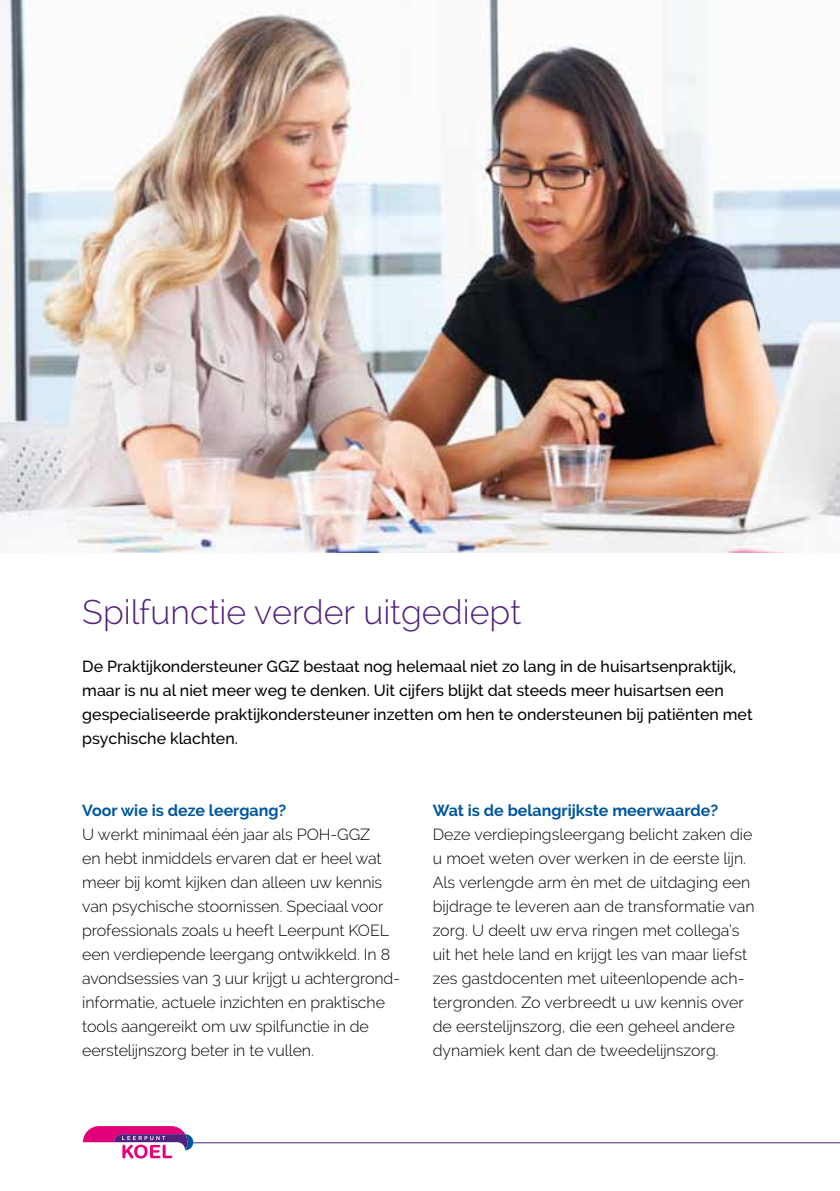
<style>
.page{position:relative;width:840px;height:1191px;background:#fff}
.page>*{position:absolute;margin:0;border:0;box-sizing:border-box;transform-origin:0 0}
.t1{font:300 34px "Raleway";color:#51227b}
.t2{font:300 16px/24px "Raleway";letter-spacing:-.005em;color:#000}
.t3{font:500 16px/24px "Raleway";color:#000}
.t4{font:700 16px "Raleway";color:#00559f}
</style>
<div class="page">
<svg style="left:83px;top:1126px;width:110px;height:33px"></svg>
<hr style="left:193px;top:1142px;width:646px;height:1px;background:#51227b">
<img style="left:0;top:0;width:839px;height:552px">
<div style="left:75px;top:1143px;width:42px;height:24px;background:#fff"></div>
<h1 class="t1" style="left:82px;top:592px;width:440px">Spilfunctie verder uitgediept</h1>
<p class="t3" style="left:82px;top:654px;width:671px">De Praktijkondersteuner GGZ bestaat nog helemaal niet zo lang in de huisartsenpraktijk, maar is nu al niet meer weg te denken. Uit cijfers blijkt dat steeds meer huisartsen een gespecialiseerde praktijkondersteuner inzetten om hen te ondersteunen bij patiënten met psychische klachten.</p>
<p class="t4" style="left:82px;top:801px;width:205px">Voor wie is deze leergang?</p>
<p class="t2" style="left:82px;top:822px;width:319px">U werkt minimaal één jaar als POH-GGZ<br>en hebt inmiddels ervaren dat er heel wat meer bij komt kijken dan alleen uw kennis van psychische stoornissen. Speciaal voor professionals zoals u heeft Leerpunt KOEL een verdiepende leergang ontwikkeld. In 8 avondsessies van 3 uur krijgt u achtergrond&shy;informatie, actuele inzichten en praktische tools aangereikt om uw spilfunctie in de eerstelijnszorg beter in te vullen.</p>
<p class="t4" style="left:432px;top:801px;width:287px">Wat is de belangrijkste meerwaarde?</p>
<p class="t2" style="left:432px;top:822px;width:323px">Deze verdiepingsleergang belicht zaken die u moet weten over werken in de eerste lijn.<br>Als verlengde arm èn met de uitdaging een bijdrage te leveren aan de transformatie van zorg. U deelt uw erva ringen met collega’s uit het hele land en krijgt les van maar liefst zes gastdocenten met uiteenlopende ach&shy;tergronden. Zo verbreedt u uw kennis over de eerstelijnszorg, die een geheel andere dynamiek kent dan de tweedelijnszorg.</p>
</div>
